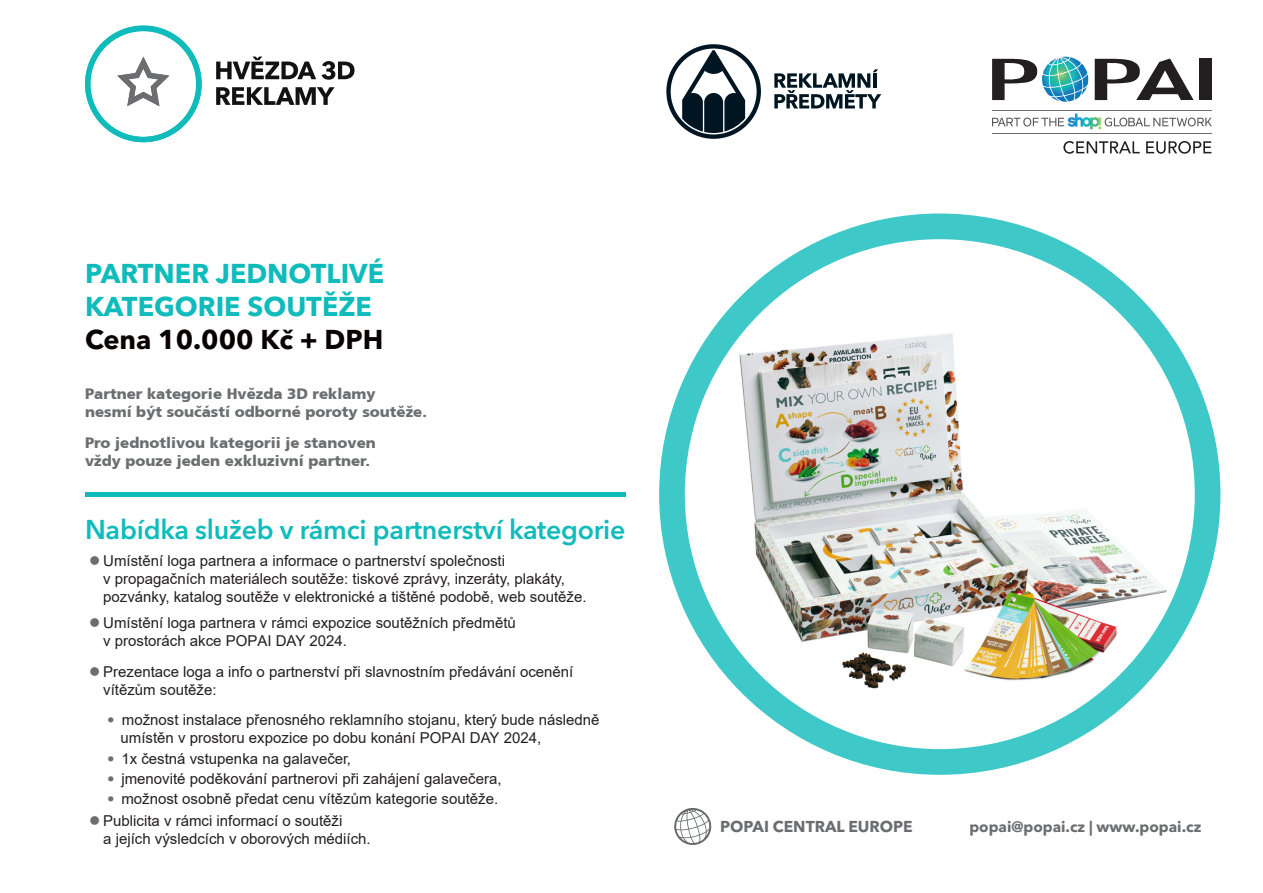
<style>
.page{position:relative;width:1263px;height:893px;background:#fff}
.page>*{position:absolute;margin:0;border:0;box-sizing:border-box;transform-origin:0 0}
.t1{font:600 27px "Avenir Next LT Pro";letter-spacing:-.01em;color:#0fbbbb}
.t2{font:700 27px "Avenir Next LT Pro";color:#0fbbbb}
.t3{font:700 27px "Avenir Next LT Pro";color:#080302}
.t4{font:700 15.6px "Avenir Next LT Pro";color:#6c6d70}
.No_Spacing{font:15px/18px "Arial";color:#231f20}
.No_Spacing-2{font:900 15px "Frutiger CE";color:#6c6d70}
.t5{font:700 15px "Avenir Next LT Pro";color:#6c6d70}
.s1{color:#6c6d70}
.s2{font-family:"Frutiger CE";color:#6c6d70}
</style>
<div class="page">
<svg style="left:774px;top:69px;width:107px;height:39px"></svg>
<svg style="left:666px;top:44px;width:95px;height:95px"></svg>
<svg style="left:992px;top:113px;width:220px;height:16px"></svg>
<svg style="left:1095px;top:59px;width:98px;height:41px"></svg>
<div style="left:1199px;top:59px;width:12px;height:41px;background:#231f20"></div>
<hr style="left:992px;top:110px;width:219px;height:1px;background:#6c6d70">
<hr style="left:992px;top:133px;width:219px;height:1px;background:#6c6d70">
<svg style="left:992px;top:57px;width:96px;height:45px"></svg>
<svg style="left:1063px;top:141px;width:77px;height:13px"></svg>
<svg style="left:1146px;top:141px;width:65px;height:13px"></svg>
<svg style="left:216px;top:57px;width:100px;height:22px"></svg>
<svg style="left:322px;top:61px;width:32px;height:19px"></svg>
<svg style="left:216px;top:87px;width:118px;height:18px"></svg>
<svg style="left:85px;top:25px;width:117px;height:117px"></svg>
<hr style="left:85px;top:492px;width:540px;height:4px;background:#0fbbbb">
<svg style="left:659px;top:213px;width:561px;height:562px"></svg>
<svg style="left:674px;top:808px;width:38px;height:37px"></svg>
<p class="t2" style="left:85px;top:257px;width:300px">PARTNER JEDNOTLIVÉ</p>
<p class="t2" style="left:85px;top:290px;width:288px">KATEGORIE SOUTĚŽE</p>
<p class="t3" style="left:85px;top:323px;width:300px">Cena 10.000 Kč + DPH</p>
<p class="No_Spacing-2" style="left:85px;top:385px;width:292px">Partner kategorie Hvězda 3D reklamy</p>
<p class="No_Spacing-2" style="left:85px;top:403px;width:343px">nesmí být součástí odborné poroty soutěže.</p>
<p class="No_Spacing-2" style="left:85px;top:433px;width:292px">Pro jednotlivou kategorii je stanoven</p>
<p class="No_Spacing-2" style="left:85px;top:451px;width:287px">vždy pouze jeden exkluzivní partner.</p>
<p class="t1" style="left:85px;top:513px;width:542px">Nabídka služeb v rámci partnerství kategorie</p>
<p class="No_Spacing" style="left:103px;top:551px;width:485px;text-indent:-14px"><span class="s1">●</span> Umístění loga partnera a informace o partnerství společnosti<br>v propagačních materiálech soutěže: tiskové zprávy, inzeráty, plakáty, pozvánky, katalog soutěže v elektronické a tištěné podobě, web soutěže.</p>
<p class="No_Spacing" style="left:103px;top:614px;width:414px;text-indent:-14px"><span class="s1">●</span> Umístění loga partnera v rámci expozice soutěžních předmětů v prostorách akce POPAI DAY 2024.</p>
<p class="No_Spacing" style="left:103px;top:662px;width:472px;text-indent:-14px"><span class="s1">●</span> Prezentace loga a info o partnerství při slavnostním předávání ocenění vítězům soutěže:</p>
<p class="No_Spacing" style="left:121px;top:711px;width:480px;text-indent:-14px"><span class="s2">•</span> možnost instalace přenosného reklamního stojanu, který bude následně umístěn v prostoru expozice po dobu konání POPAI DAY 2024,</p>
<p class="No_Spacing" style="left:107px;top:749px;width:245px"><span class="s2">•</span> 1x čestná vstupenka na galavečer,</p>
<p class="No_Spacing" style="left:107px;top:769px;width:396px"><span class="s2">•</span> jmenovité poděkování partnerovi při zahájení galavečera,</p>
<p class="No_Spacing" style="left:107px;top:789px;width:393px"><span class="s2">•</span> možnost osobně předat cenu vítězům kategorie soutěže.</p>
<p class="No_Spacing" style="left:103px;top:812px;width:269px;text-indent:-14px"><span class="s1">●</span> Publicita v rámci informací o soutěži<br>a jejích výsledcích v oborových médiích.</p>
<p class="t4" style="left:720px;top:817px;width:194px">POPAI CENTRAL EUROPE</p>
<p class="t5" style="left:969px;top:818px;width:234px">popai@popai.cz | www.popai.cz</p>
</div>
